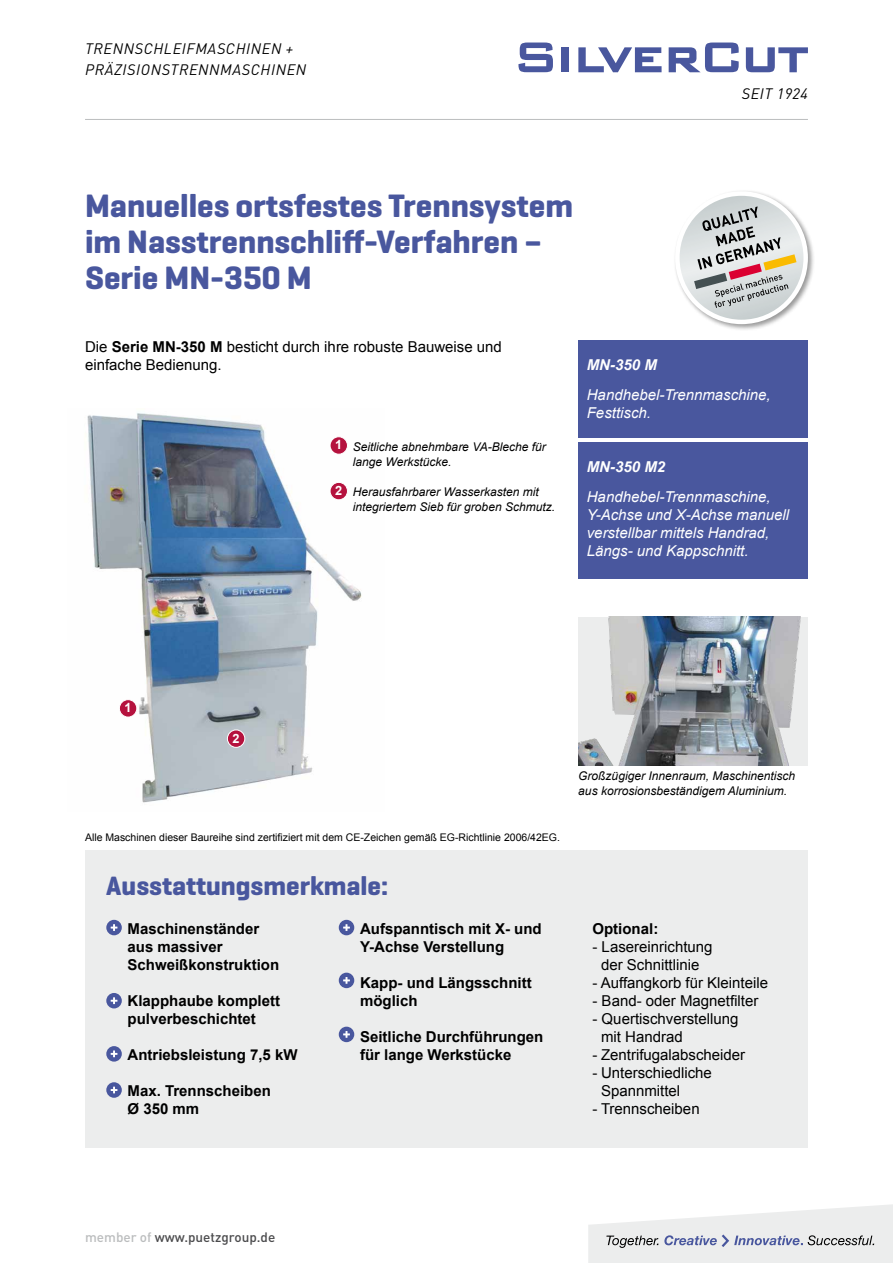
<style>
.page{position:relative;width:893px;height:1263px;background:#fff}
.page>*{position:absolute;margin:0;border:0;box-sizing:border-box;transform-origin:0 0}
.t1{font:700 33px/36px "Geogrotesque";color:#49579e}
.t2{font:700 27px "Geogrotesque";color:#49579e}
.t3{font:15px/18px "Arial";color:#000}
.t4{font:700 15px/18px "Arial";color:#000}
.t5{font:italic 15px/18px "Arial";color:#fff}
.t6{font:italic 15px/21px "DIN Pro";letter-spacing:.04em;color:#000}
.t7{font:italic 700 15px "Arial";color:#fff}
.t8{font:500 13.5px "DIN Pro";color:#4b4b4d}
.t9{font:700 12.75px "Arial";color:#fff}
.t10{font:italic 12px/15px "Arial";color:#000}
.t11{font:10.5px "Arial";color:#000}
.s1{font-weight:700}
.s2{color:#bbbdbe}
</style>
<div class="page">
<hr style="left:85px;top:119px;width:723px;height:1px;background:#bbbdbe">
<svg style="left:518px;top:43px;width:35px;height:29px"></svg>
<div style="left:562px;top:47px;width:7px;height:25px;background:#49579e"></div>
<svg style="left:578px;top:47px;width:84px;height:25px"></svg>
<svg style="left:669px;top:43px;width:70px;height:29px"></svg>
<svg style="left:746px;top:47px;width:62px;height:25px"></svg>
<svg style="left:588px;top:1204px;width:305px;height:59px"></svg>
<div style="left:673px;top:190px;width:142px;height:142px;background:#000;opacity:.4"></div>
<div style="left:675px;top:191px;width:133px;height:133px;background:#fff;border-radius:50%"></div>
<img style="left:680px;top:196px;width:123px;height:124px;border-radius:62px">
<svg style="left:694px;top:206px;width:102px;height:102px;background:#bfbcb9"></svg>
<div style="left:85px;top:850px;width:723px;height:298px;background:#eceded"></div>
<div style="left:106px;top:920px;width:16px;height:15px;background:#49579e;border-radius:50%"></div>
<svg style="left:111px;top:924px;width:6px;height:7px"></svg>
<div style="left:106px;top:993px;width:16px;height:15px;background:#49579e;border-radius:50%"></div>
<svg style="left:111px;top:997px;width:6px;height:7px"></svg>
<div style="left:106px;top:1046px;width:16px;height:15px;background:#49579e;border-radius:50%"></div>
<svg style="left:111px;top:1050px;width:6px;height:7px"></svg>
<svg style="left:106px;top:1082px;width:16px;height:16px"></svg>
<svg style="left:111px;top:1086px;width:6px;height:7px"></svg>
<div style="left:339px;top:920px;width:15px;height:15px;background:#49579e;border-radius:50%"></div>
<svg style="left:343px;top:924px;width:7px;height:7px"></svg>
<div style="left:339px;top:973px;width:15px;height:15px;background:#49579e;border-radius:50%"></div>
<svg style="left:343px;top:977px;width:7px;height:7px"></svg>
<div style="left:339px;top:1027px;width:15px;height:15px;background:#49579e;border-radius:50%"></div>
<svg style="left:343px;top:1031px;width:7px;height:7px"></svg>
<div style="left:578px;top:340px;width:230px;height:98px;background:#49579e"></div>
<div style="left:578px;top:442px;width:230px;height:136px;background:#49579e"></div>
<img style="left:87px;top:413px;width:275px;height:390px">
<img style="left:578px;top:617px;width:230px;height:148px">
<div style="left:119px;top:700px;width:18px;height:17px;background:#b5123e;border-radius:50%"></div>
<div style="left:119px;top:699px;width:18px;height:18px;border:1px solid #fff;border-radius:50%"></div>
<div style="left:330px;top:437px;width:17px;height:17px;background:#b5123e;border-radius:50%"></div>
<div style="left:330px;top:436px;width:18px;height:18px;border:1px solid #fff;border-radius:50%"></div>
<div style="left:330px;top:482px;width:17px;height:18px;background:#b5123e;border-radius:50%"></div>
<div style="left:330px;top:482px;width:18px;height:18px;border:1px solid #fff;border-radius:50%"></div>
<div style="left:227px;top:730px;width:18px;height:17px;background:#b5123e;border-radius:50%"></div>
<div style="left:227px;top:730px;width:18px;height:18px;border:1px solid #fff;border-radius:50%"></div>
<p class="t6" style="left:85px;top:38px;width:223px">TRENNSCHLEIFMASCHINEN +<br>PRÄZISIONSTRENNMASCHINEN</p>
<p class="t6" style="left:742px;top:83px;width:68px">SEIT 1924</p>
<h1 class="t1" style="left:85px;top:187px;width:490px">Manuelles ortsfestes Trennsystem im Nasstrennschliff-Verfahren –<br>Serie MN-350 M</h1>
<p class="t3" style="left:85px;top:337px;width:418px">Die <span class="s1">Serie MN-350 M</span> besticht durch ihre robuste Bauweise und einfache Bedienung.</p>
<p class="t9" style="left:335px;top:436px;width:9px">1</p>
<p class="t9" style="left:335px;top:482px;width:9px">2</p>
<p class="t10" style="left:353px;top:439px;width:194px">Seitliche abnehmbare VA-Bleche für lange Werkstücke.</p>
<p class="t10" style="left:353px;top:484px;width:204px">Herausfahrbarer Wasserkasten mit integriertem Sieb für groben Schmutz.</p>
<p class="t7" style="left:587px;top:355px;width:72px">MN-350 M</p>
<p class="t5" style="left:587px;top:385px;width:185px">Handhebel-Trennmaschine,<br>Festtisch.</p>
<p class="t7" style="left:587px;top:457px;width:80px">MN-350 M2</p>
<p class="t5" style="left:587px;top:487px;width:204px">Handhebel-Trennmaschine,<br>Y-Achse und X-Achse manuell verstellbar mittels Handrad,<br>Längs- und Kappschnitt.</p>
<p class="t9" style="left:125px;top:699px;width:9px">1</p>
<p class="t9" style="left:233px;top:730px;width:9px">2</p>
<p class="t11" style="left:85px;top:830px;width:476px">Alle Maschinen dieser Baureihe sind zertifiziert mit dem CE-Zeichen gemäß EG-Richtlinie 2006/42EG.</p>
<h2 class="t2" style="left:106px;top:868px;width:283px">Ausstattungsmerkmale:</h2>
<p class="t4" style="left:128px;top:920px;width:153px">Maschinenständer aus massiver<br>Schweißkonstruktion</p>
<p class="t4" style="left:128px;top:992px;width:154px">Klapphaube komplett pulverbeschichtet</p>
<p class="t4" style="left:128px;top:1046px;width:172px">Antriebsleistung 7,5 kW</p>
<p class="t4" style="left:128px;top:1082px;width:145px">Max. Trennscheiben<br>Ø 350 mm</p>
<p class="t4" style="left:360px;top:920px;width:183px">Aufspanntisch mit X- und<br>Y-Achse Verstellung</p>
<p class="t4" style="left:360px;top:974px;width:173px">Kapp- und Längsschnitt möglich</p>
<p class="t4" style="left:360px;top:1028px;width:185px">Seitliche Durchführungen für lange Werkstücke</p>
<p class="t10" style="left:578px;top:769px;width:218px">Großzügiger Innenraum, Maschinentisch aus korrosionsbeständigem Aluminium.</p>
<p class="t4" style="left:592px;top:920px;width:67px">Optional:</p>
<p class="t3" style="left:592px;top:937px;width:122px;text-align:center">- Lasereinrichtung der Schnittlinie</p>
<p class="t3" style="left:592px;top:973px;width:177px">- Auffangkorb für Kleinteile</p>
<p class="t3" style="left:592px;top:991px;width:167px">- Band- oder Magnetfilter</p>
<p class="t3" style="left:601px;top:1009px;width:139px;text-indent:-9px">- Quertischverstellung mit Handrad</p>
<p class="t3" style="left:592px;top:1045px;width:154px">- Zentrifugalabscheider</p>
<p class="t3" style="left:601px;top:1063px;width:112px;text-indent:-9px">- Unterschiedliche<br>Spannmittel</p>
<p class="t3" style="left:592px;top:1099px;width:109px">- Trennscheiben</p>
<p class="t8" style="left:85px;top:1228px;width:192px"><span class="s2">member of</span> www.puetzgroup.de</p>
</div>
